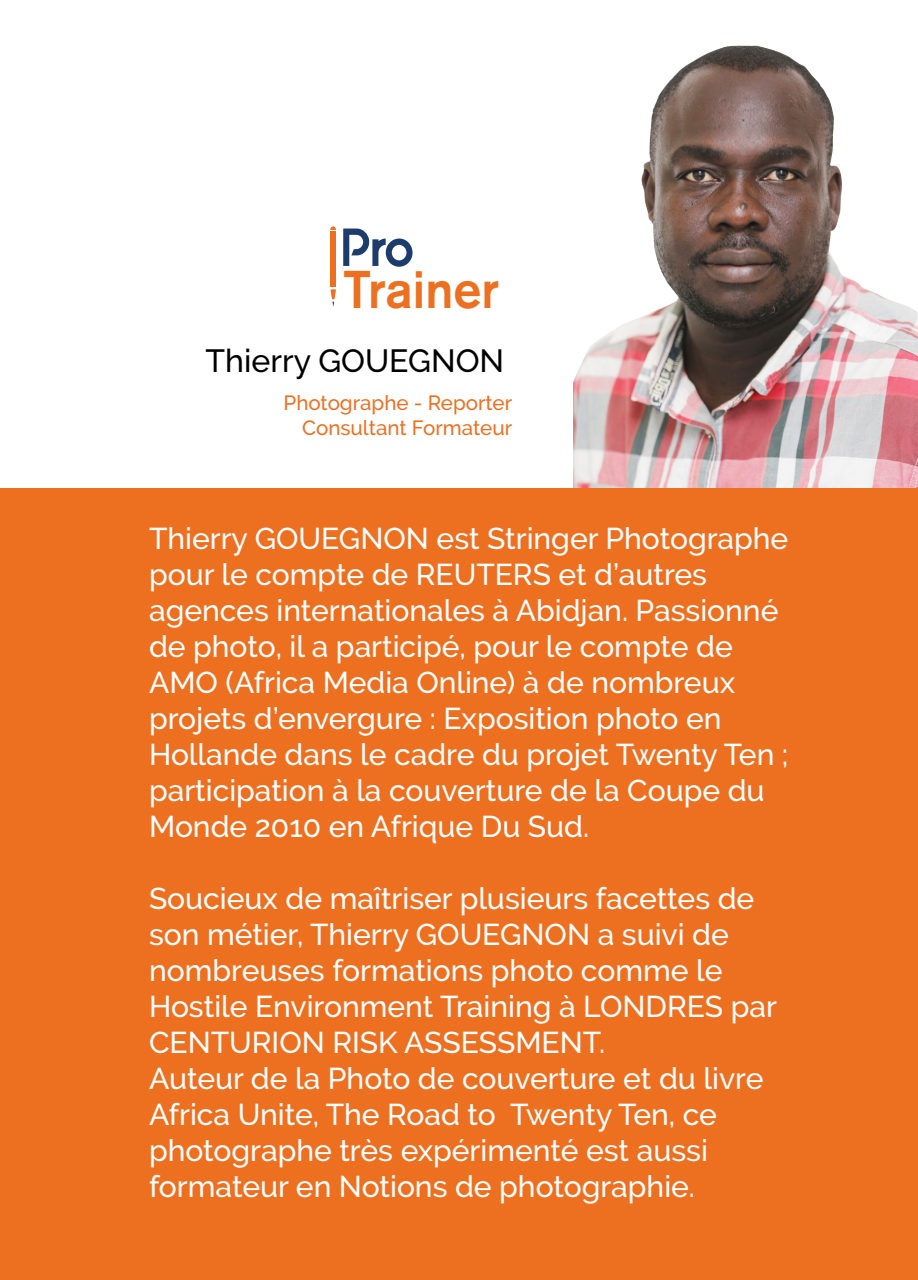
<style>
.page{position:relative;width:918px;height:1280px;background:#fff}
.page>*{position:absolute;margin:0;border:0;box-sizing:border-box;transform-origin:0 0}
.t1{font:500 52.6px "Akzidenz Grotesk BQ";color:#ed7021;scale:.95 1}
.t2{font:500 32px "Raleway";color:#000}
.t3{font:500 30px/36px "Raleway";color:#fff}
.t4{font:500 20.6px/24.6px "Raleway";color:#ed7021;text-align:right}
</style>
<div class="page">
<div style="left:0;top:488px;width:918px;height:792px;background:#ed7021"></div>
<img style="left:573px;top:46px;width:345px;height:442px">
<svg style="left:343px;top:228px;width:70px;height:39px"></svg>
<div style="left:330px;top:231px;width:6px;height:56px;background:#ed7021"></div>
<svg style="left:330px;top:226px;width:6px;height:4px"></svg>
<svg style="left:330px;top:289px;width:6px;height:18px"></svg>
<h1 class="t1" style="left:343px;top:257px;width:166px">Trainer</h1>
<p class="t2" style="left:206px;top:343px;width:300px">Thierry GOUEGNON</p>
<p class="t4" style="left:284px;top:391px;width:230px">Photographe - Reporter<br>Consultant Formateur</p>
<p class="t3" style="left:149px;top:520px;width:641px">Thierry GOUEGNON est Stringer Photographe pour le compte de REUTERS et d’autres agences internationales à Abidjan. Passionné de photo, il a participé, pour le compte de AMO (Africa Media Online) à de nombreux projets d’envergure : Exposition photo en Hollande dans le cadre du projet Twenty Ten ; participation à la couverture de la Coupe du Monde 2010 en Afrique Du Sud.</p>
<p class="t3" style="left:149px;top:880px;width:629px">Soucieux de maîtriser plusieurs facettes de son métier, Thierry GOUEGNON a suivi de nombreuses formations photo comme le Hostile Environment Training à LONDRES par CENTURION RISK ASSESSMENT.<br>Auteur de la Photo de couverture et du livre Africa Unite, The Road to Twenty Ten, ce photographe très expérimenté est aussi formateur en Notions de photographie.</p>
</div>
